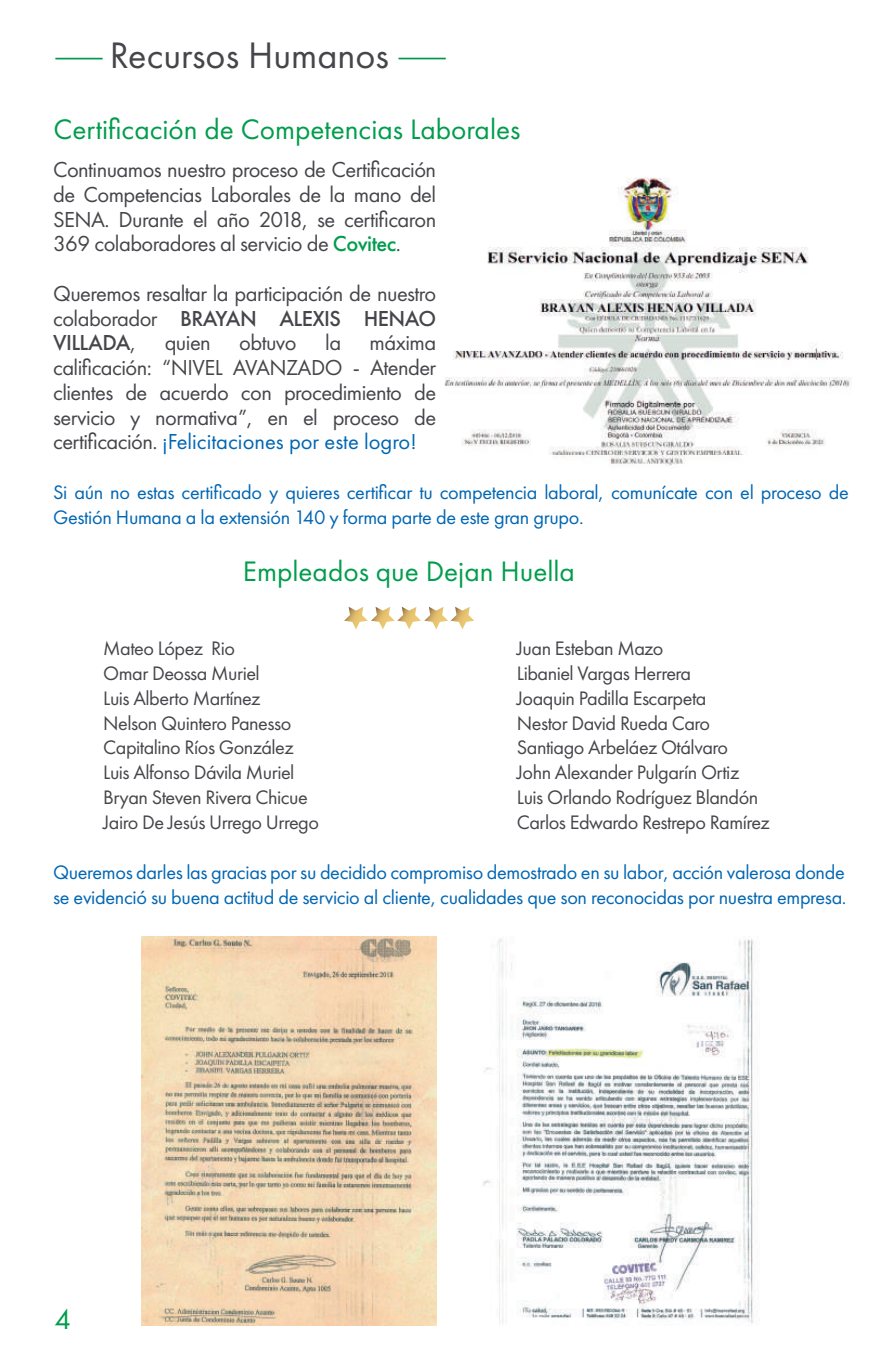
<style>
.page{position:relative;width:893px;height:1372px;background:#fff}
.page>*{position:absolute;margin:0;border:0;box-sizing:border-box;transform-origin:0 0}
.t1{font:38.25px "Futura PT";color:#46454a}
.t2{font:29.25px "Futura PT";color:#009d4c}
.t3{font:22.5px/24.8px "Futura PT";letter-spacing:-.025em;color:#46454a;text-align:justify}
.t4{font:20.25px/24.8px "Futura PT";letter-spacing:-.025em;color:#46454a}
.t5{font:20.25px/24.8px "Futura PT";letter-spacing:-.015em;color:#0166b3}
.s1{font-weight:500;color:#009d4c}
.s2{font-weight:500}
.s3{color:#0166b3}
</style>
<div class="page">
<hr style="left:398px;top:58px;width:48px;height:1px;background:#00974d">
<hr style="left:55px;top:58px;width:48px;height:1px;background:#00974d">
<svg style="left:344px;top:607px;width:130px;height:22px"></svg>
<img style="left:142px;top:936px;width:294px;height:389px">
<img style="left:483px;top:936px;width:271px;height:388px">
<img style="left:444px;top:177px;width:408px;height:289px">
<h1 class="t1" style="left:110px;top:32px;width:281px">Recursos Humanos</h1>
<h2 class="t2" style="left:54px;top:111px;width:468px">Certificación de Competencias Laborales</h2>
<p class="t3" style="left:53px;top:157px;width:385px">Continuamos nuestro proceso de Certificación de Competencias Laborales de la mano del SENA. Durante el año 2018, se certificaron 369 colaboradores al servicio de <span class="s1">Covitec</span>.</p>
<p class="t3" style="left:53px;top:281px;width:385px">Queremos resaltar la participación de nuestro colaborador <span class="s2">BRAYAN ALEXIS HENAO VILLADA</span>,</p>
<p class="t3" style="left:165px;top:330px;width:48px">quien</p>
<p class="t3" style="left:239px;top:330px;width:59px">obtuvo</p>
<p class="t3" style="left:325px;top:330px;width:17px">la</p>
<p class="t3" style="left:53px;top:330px;width:385px;text-indent:317px">máxima calificación: “NIVEL AVANZADO - Atender clientes de acuerdo con procedimiento de servicio y normativa”, en el proceso de certificación. <span class="s3">¡Felicitaciones por este logro!</span></p>
<p class="t5" style="left:53px;top:480px;width:797px">Si aún no estas certificado y quieres certificar tu competencia laboral, comunícate con el proceso de<br>Gestión Humana a la extensión 140 y forma parte de este gran grupo.</p>
<h2 class="t2" style="left:243px;top:554px;width:333px">Empleados que Dejan Huella</h2>
<p class="t4" style="left:103px;top:636px;width:217px">Mateo López Rio<br>Omar Deossa Muriel<br>Luis Alberto Martínez<br>Nelson Quintero Panesso<br>Capitalino Ríos González<br>Luis Alfonso Dávila Muriel<br>Bryan Steven Rivera Chicue<br>Jairo De Jesús Urrego Urrego</p>
<p class="t4" style="left:517px;top:636px;width:254px">Juan Esteban Mazo<br>Libaniel Vargas Herrera<br>Joaquin Padilla Escarpeta<br>Nestor David Rueda Caro<br>Santiago Arbeláez Otálvaro<br>John Alexander Pulgarín Ortiz<br>Luis Orlando Rodríguez Blandón<br>Carlos Edwardo Restrepo Ramírez</p>
<p class="t5" style="left:53px;top:859px;width:795px">Queremos darles las gracias por su decidido compromiso demostrado en su labor, acción valerosa donde se evidenció su buena actitud de servicio al cliente, cualidades que son reconocidas por nuestra empresa.</p>
<h2 class="t2" style="left:54px;top:1301px;width:18px">4</h2>
</div>
